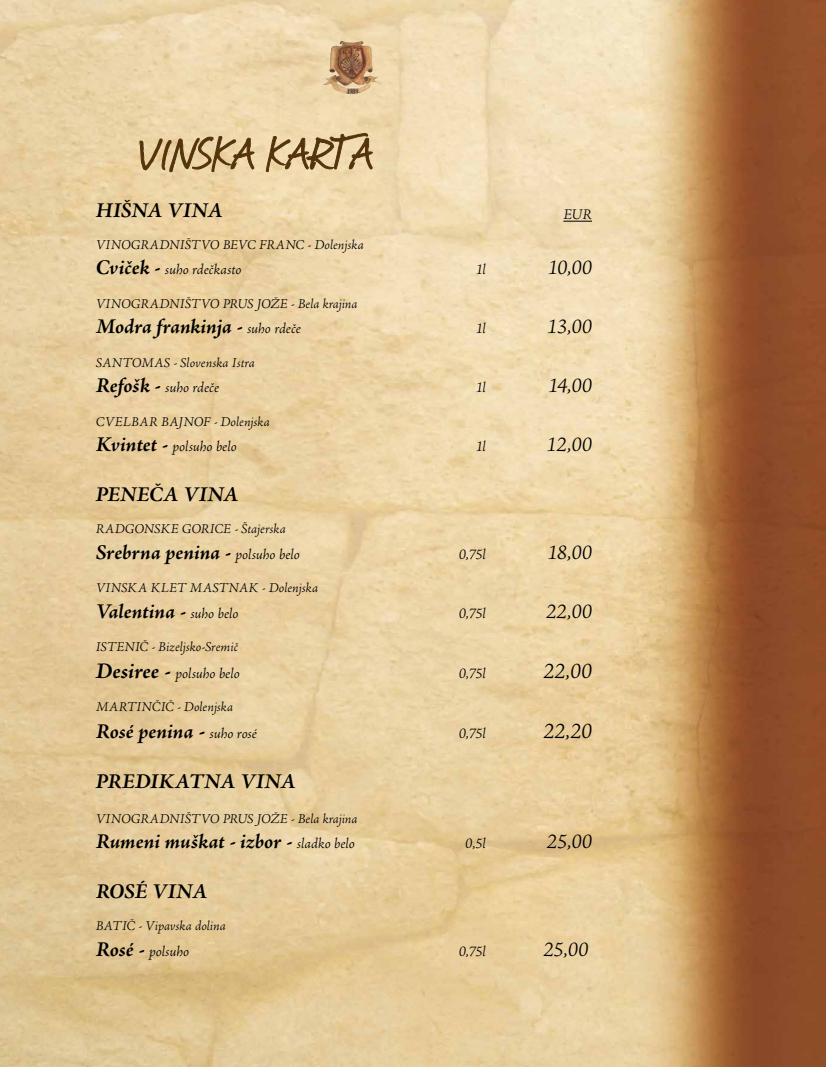
<style>
.page{position:relative;width:826px;height:1067px;background:#fff}
.page>*{position:absolute;margin:0;border:0;box-sizing:border-box;transform-origin:0 0}
.t1{font:52.5px "Journal";letter-spacing:-.02em;color:#53340d}
.t2{font:italic 300 22.5px "Adobe Jenson Pro";letter-spacing:.005em;color:#000}
.t3{font:italic 700 21.25px "Adobe Jenson Pro";color:#000}
.t4{font:italic 300 21.25px "Adobe Jenson Pro";letter-spacing:.005em;color:#000}
.t5{font:italic 300 15px "Adobe Jenson Pro";color:#000}
.t6{font:italic 300 13.75px "Adobe Jenson Pro";color:#000}
.s1{font-weight:700;font-size:21.25px}
.s2{font-weight:300;font-size:15px}
.s3{font-weight:700;font-size:22.5px}
.s4{font-size:22.5px}
</style>
<div class="page">
<img style="left:0;top:0;width:826px;height:1067px">
<img style="left:322px;top:41px;width:57px;height:53px">
<svg style="left:139px;top:136px;width:116px;height:36px"></svg>
<svg style="left:266px;top:133px;width:107px;height:39px"></svg>
<svg style="left:563px;top:221px;width:29px;height:1px"></svg>
<h1 class="t1" style="left:138px;top:118px;width:235px">VINSKA KARTA</h1>
<h3 class="t3" style="left:96px;top:198px;width:129px">HIŠNA VINA</h3>
<p class="t6" style="left:96px;top:237px;width:269px">VINOGRADNIŠTVO BEVC FRANC - Dolenjska</p>
<p class="t5" style="left:96px;top:261px;width:147px"><span class="s1">Cviček -</span> suho rdečkasto</p>
<p class="t5" style="left:475px;top:261px;width:12px">1l</p>
<h3 class="t4" style="left:548px;top:256px;width:46px">10,00</h3>
<p class="t6" style="left:96px;top:296px;width:263px">VINOGRADNIŠTVO PRUS JOŽE - Bela krajina</p>
<h3 class="t3" style="left:96px;top:315px;width:207px">Modra frankinja - <span class="s2">suho rdeče</span></h3>
<p class="t5" style="left:475px;top:320px;width:12px">1l</p>
<h3 class="t4" style="left:547px;top:315px;width:46px">13,00</h3>
<p class="t6" style="left:96px;top:355px;width:160px">SANTOMAS - Slovenska Istra</p>
<p class="t5" style="left:96px;top:379px;width:125px"><span class="s1">Refošk -</span> suho rdeče</p>
<p class="t5" style="left:475px;top:379px;width:12px">1l</p>
<h3 class="t4" style="left:548px;top:374px;width:45px">14,00</h3>
<p class="t6" style="left:96px;top:414px;width:175px">CVELBAR BAJNOF - Dolenjska</p>
<p class="t5" style="left:96px;top:438px;width:142px"><span class="s1">Kvintet -</span> polsuho belo</p>
<p class="t5" style="left:475px;top:438px;width:12px">1l</p>
<h3 class="t4" style="left:546px;top:433px;width:47px">12,00</h3>
<h3 class="t3" style="left:96px;top:482px;width:145px">PENEČA VINA</h3>
<p class="t6" style="left:96px;top:521px;width:191px">RADGONSKE GORICE - Štajerska</p>
<h3 class="t3" style="left:96px;top:540px;width:205px">Srebrna penina - <span class="s2">polsuho belo</span></h3>
<p class="t5" style="left:459px;top:545px;width:28px">0,75l</p>
<h3 class="t4" style="left:547px;top:540px;width:46px">18,00</h3>
<p class="t6" style="left:96px;top:580px;width:224px">VINSKA KLET MASTNAK - Dolenjska</p>
<h3 class="t3" style="left:96px;top:599px;width:144px">Valentina - <span class="s2">suho belo</span></h3>
<p class="t5" style="left:459px;top:604px;width:28px">0,75l</p>
<h3 class="t4" style="left:546px;top:599px;width:47px">22,00</h3>
<p class="t6" style="left:96px;top:639px;width:144px">ISTENIČ - Bizeljsko-Sremič</p>
<p class="t5" style="left:96px;top:664px;width:145px"><span class="s3">Desiree -</span> polsuho belo</p>
<p class="t5" style="left:459px;top:664px;width:28px">0,75l</p>
<h2 class="t2" style="left:543px;top:658px;width:50px">22,00</h2>
<p class="t6" style="left:96px;top:699px;width:139px">MARTINČIČ - Dolenjska</p>
<h3 class="t3" style="left:96px;top:719px;width:163px">Rosé penina <span class="s4">-</span> <span class="s2">suho rosé</span></h3>
<p class="t5" style="left:459px;top:725px;width:28px">0,75l</p>
<h2 class="t2" style="left:543px;top:718px;width:50px">22,20</h2>
<h3 class="t3" style="left:96px;top:769px;width:202px">PREDIKATNA VINA</h3>
<p class="t6" style="left:96px;top:811px;width:263px">VINOGRADNIŠTVO PRUS JOŽE - Bela krajina</p>
<h3 class="t3" style="left:96px;top:829px;width:261px">Rumeni muškat - izbor - <span class="s2">sladko belo</span></h3>
<p class="t5" style="left:465px;top:835px;width:22px">0,5l</p>
<h3 class="t4" style="left:547px;top:829px;width:47px">25,00</h3>
<h3 class="t3" style="left:96px;top:879px;width:113px">ROSÉ VINA</h3>
<p class="t6" style="left:96px;top:918px;width:131px">BATIČ - Vipavska dolina</p>
<p class="t5" style="left:96px;top:942px;width:95px"><span class="s1">Rosé -</span> polsuho</p>
<p class="t5" style="left:459px;top:942px;width:28px">0,75l</p>
<h3 class="t4" style="left:543px;top:937px;width:47px">25,00</h3>
<p class="t5" style="left:563px;top:206px;width:30px">EUR</p>
</div>
